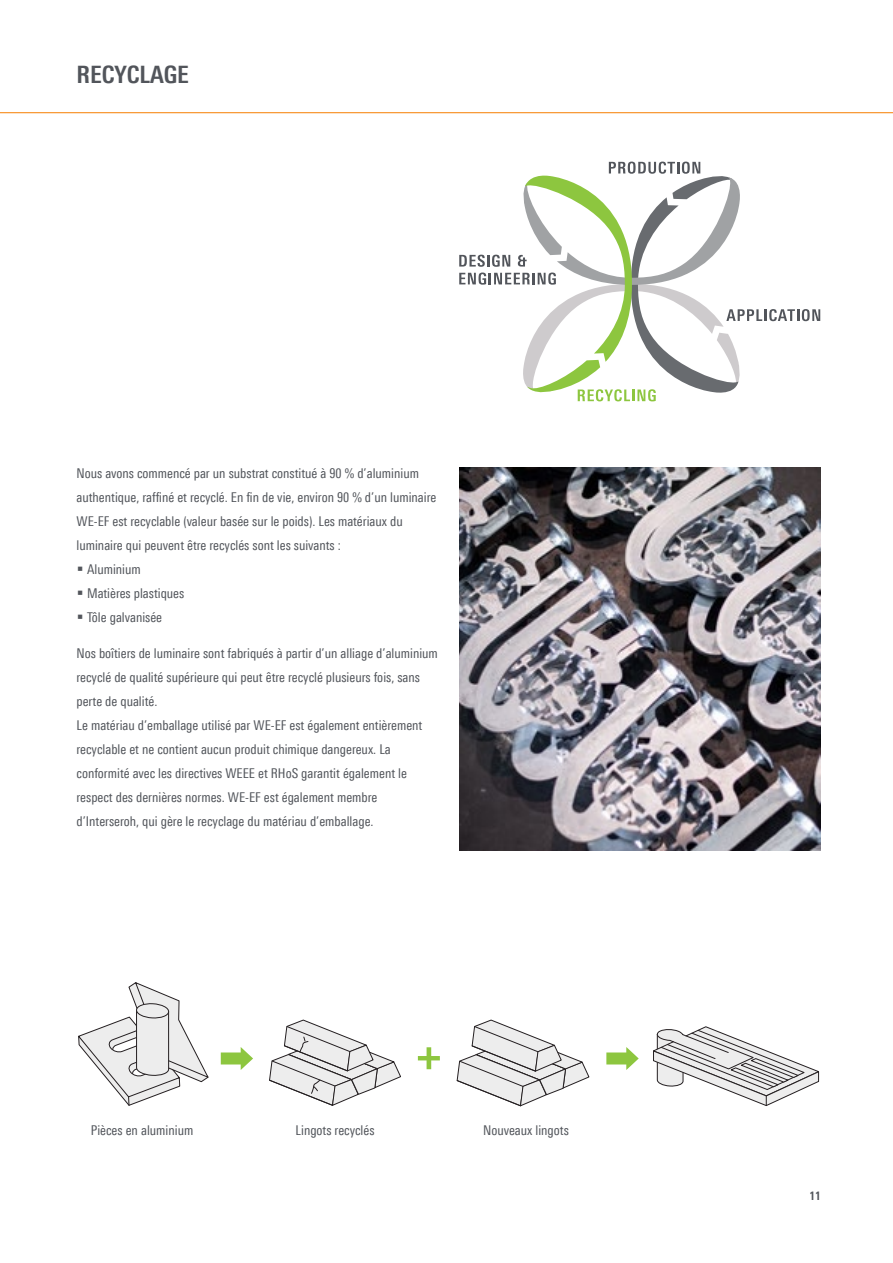
<style>
.page{position:relative;width:893px;height:1263px;background:#fff}
.page>*{position:absolute;margin:0;border:0;box-sizing:border-box;transform-origin:0 0}
.t1{font:700 24px "Linotype Univers 620 Cn";color:#52555b}
.t2{font:13.5px/24px "Linotype Univers 420 Cn";color:#52555b}
.t3{font:700 12px "Linotype Univers 620 Cn";color:#52555b}
</style>
<div class="page">
<hr style="left:0;top:112px;width:893px;height:1px;background:#f78d1e">
<svg style="left:418px;top:1047px;width:22px;height:22px"></svg>
<div style="left:221px;top:1052px;width:24px;height:12px;background:#8dc63f"></div>
<svg style="left:241px;top:1047px;width:12px;height:23px"></svg>
<div style="left:606px;top:1052px;width:25px;height:12px;background:#8dc63f"></div>
<svg style="left:626px;top:1047px;width:13px;height:23px"></svg>
<svg style="left:459px;top:162px;width:361px;height:239px"></svg>
<svg style="left:78px;top:982px;width:131px;height:124px"></svg>
<svg style="left:269px;top:1019px;width:132px;height:87px"></svg>
<svg style="left:456px;top:1019px;width:134px;height:88px"></svg>
<svg style="left:653px;top:1026px;width:167px;height:80px"></svg>
<img style="left:459px;top:468px;width:361px;height:382px">
<h1 class="t1" style="left:77px;top:60px;width:114px">RECYCLAGE</h1>
<p class="t2" style="left:77px;top:461px;width:344px">Nous avons commencé par un substrat constitué à 90 % d’aluminium</p>
<p class="t2" style="left:77px;top:485px;width:361px">authentique, raffiné et recyclé. En fin de vie, environ 90 % d’un luminaire</p>
<p class="t2" style="left:77px;top:509px;width:328px">WE-EF est recyclable (valeur basée sur le poids). Les matériaux du</p>
<p class="t2" style="left:77px;top:533px;width:266px">luminaire qui peuvent être recyclés sont les suivants :</p>
<p class="t2" style="left:87px;top:557px;width:55px">Aluminium</p>
<p class="t2" style="left:87px;top:581px;width:99px">Matières plastiques</p>
<p class="t2" style="left:87px;top:605px;width:77px">Tôle galvanisée</p>
<p class="t2" style="left:77px;top:641px;width:363px">Nos boîtiers de luminaire sont fabriqués à partir d’un alliage d’aluminium recyclé de qualité supérieure qui peut être recyclé plusieurs fois, sans perte de qualité.<br>Le matériau d’emballage utilisé par WE-EF est également entièrement recyclable et ne contient aucun produit chimique dangereux. La conformité avec les directives WEEE et RHoS garantit également le respect des dernières normes. WE-EF est également membre d’Interseroh, qui gère le recyclage du matériau d’emballage.</p>
<p class="t2" style="left:91px;top:1118px;width:104px">Pièces en aluminium</p>
<p class="t2" style="left:296px;top:1118px;width:81px">Lingots recyclés</p>
<p class="t2" style="left:483px;top:1118px;width:87px">Nouveaux lingots</p>
<p class="t3" style="left:809px;top:1189px;width:13px">11</p>
</div>
